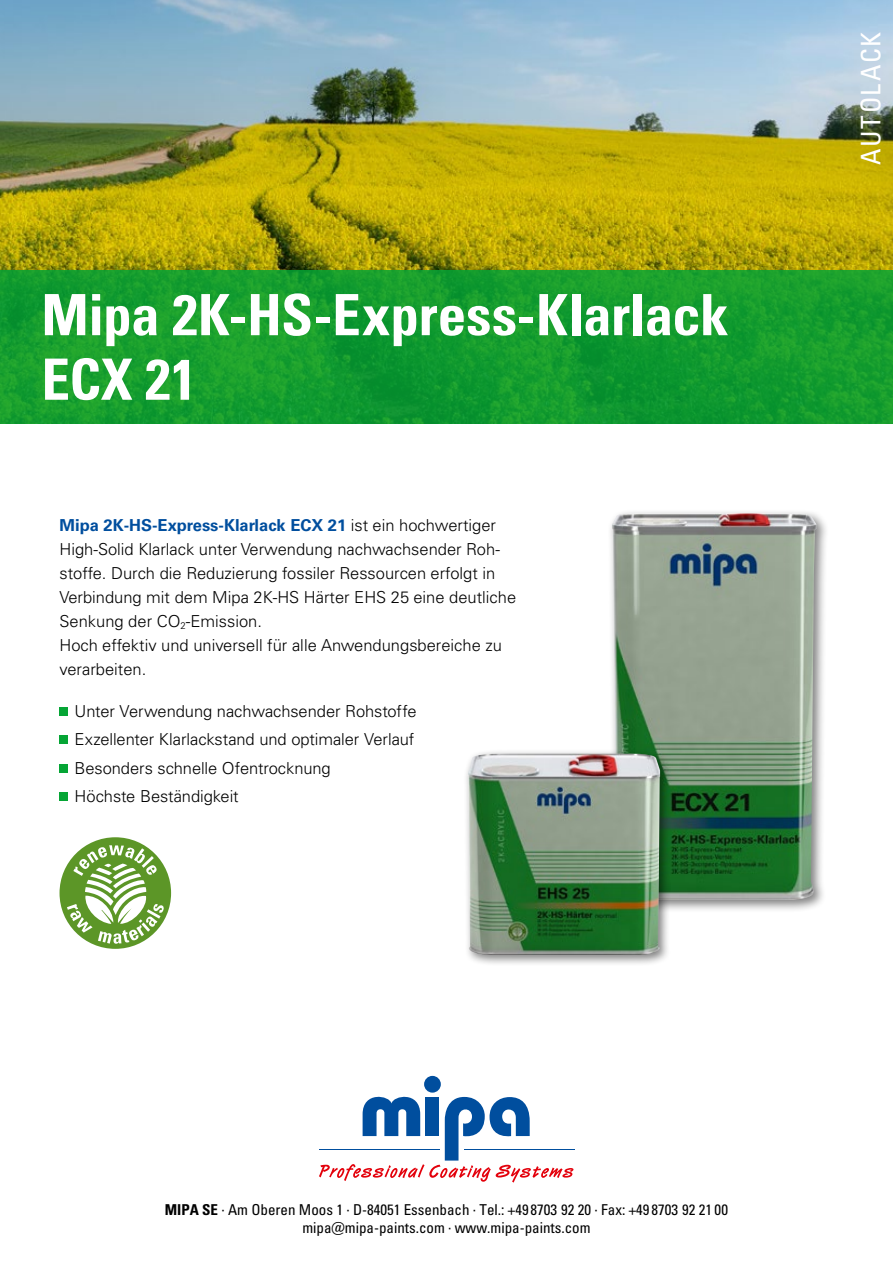
<style>
.page{position:relative;width:893px;height:1263px;background:#fff}
.page>*{position:absolute;margin:0;border:0;box-sizing:border-box;transform-origin:0 0}
.t1{font:57px/64.5px "Univers LTCYR 67 Bold Cond";letter-spacing:-.005em;color:#fff}
.t2{font:condensed 27px "Univers LTCYR 57";letter-spacing:.05em;color:#fff}
.t3{font:300 16.5px/24px "Univers LT Pro 45";color:#000}
.t4{font:700 16.5px "Univers LT Pro 65";color:#004e9e}
.t5{font:condensed 15px/18px "Univers LTCYR 57";color:#000;text-align:center}
.s1{font-family:"Univers LT Pro 45";font-weight:300;color:#000}
.s2{font-family:"Univers LTCYR 67 Bold Cond";font-stretch:normal}
</style>
<div class="page">
<img style="left:0;top:0;width:893px;height:270px">
<hr style="left:464px;top:1149px;width:110px;height:1px;background:#004e9e">
<div style="left:424px;top:1076px;width:17px;height:16px;background:#004e9e;border-radius:50%"></div>
<svg style="left:319px;top:1091px;width:254px;height:91px"></svg>
<svg style="left:0;top:270px;width:893px;height:154px;background:#149c2e"></svg>
<div style="left:60px;top:708px;width:8px;height:8px;background:#05a535"></div>
<div style="left:60px;top:735px;width:8px;height:8px;background:#05a535"></div>
<div style="left:60px;top:764px;width:8px;height:8px;background:#05a535"></div>
<div style="left:60px;top:792px;width:8px;height:9px;background:#05a535"></div>
<div style="left:607px;top:508px;width:222px;height:405px;background:#000;opacity:.5"></div>
<img style="left:612px;top:513px;width:204px;height:387px">
<div style="left:463px;top:749px;width:210px;height:218px;background:#000;opacity:.5"></div>
<img style="left:468px;top:754px;width:192px;height:201px">
<div style="left:60px;top:837px;width:111px;height:112px;background:#5c9627;border-radius:50%"></div>
<svg style="left:67px;top:845px;width:97px;height:99px"></svg>
<h1 class="t1" style="left:41px;top:282px;width:689px">Mipa 2K-HS-Express-Klarlack<br>ECX 21</h1>
<p class="t4" style="left:60px;top:515px;width:438px">Mipa 2K-HS-Express-Klarlack ECX 21 <span class="s1">ist ein hochwertiger</span></p>
<p class="t3" style="left:60px;top:537px;width:458px">High-Solid Klarlack unter Verwendung nachwachsender Roh&shy;stoffe. Durch die Reduzierung fossiler Ressourcen erfolgt in Verbindung mit dem Mipa 2K-HS Härter EHS 25 eine deutliche Senkung der CO<sub>2</sub>-Emission.<br>Hoch effektiv und universell für alle Anwendungsbereiche zu verarbeiten.</p>
<p class="t3" style="left:75px;top:697px;width:344px;line-height:28.2px">Unter Verwendung nachwachsender Rohstoffe Exzellenter Klarlackstand und optimaler Verlauf Besonders schnelle Ofentrocknung<br>Höchste Beständigkeit</p>
<h2 class="t2" style="left:854px;top:165px;width:134px;rotate:-90deg">AUTOLACK</h2>
<p class="t5" style="left:165px;top:1200px;width:565px"><span class="s2">MIPA SE</span> · Am Oberen Moos 1 · D-84051 Essenbach · Tel.: +49 8703 92 20 · Fax: +49 8703 92 21 00 mipa@mipa-paints.com · www.mipa-paints.com</p>
</div>
